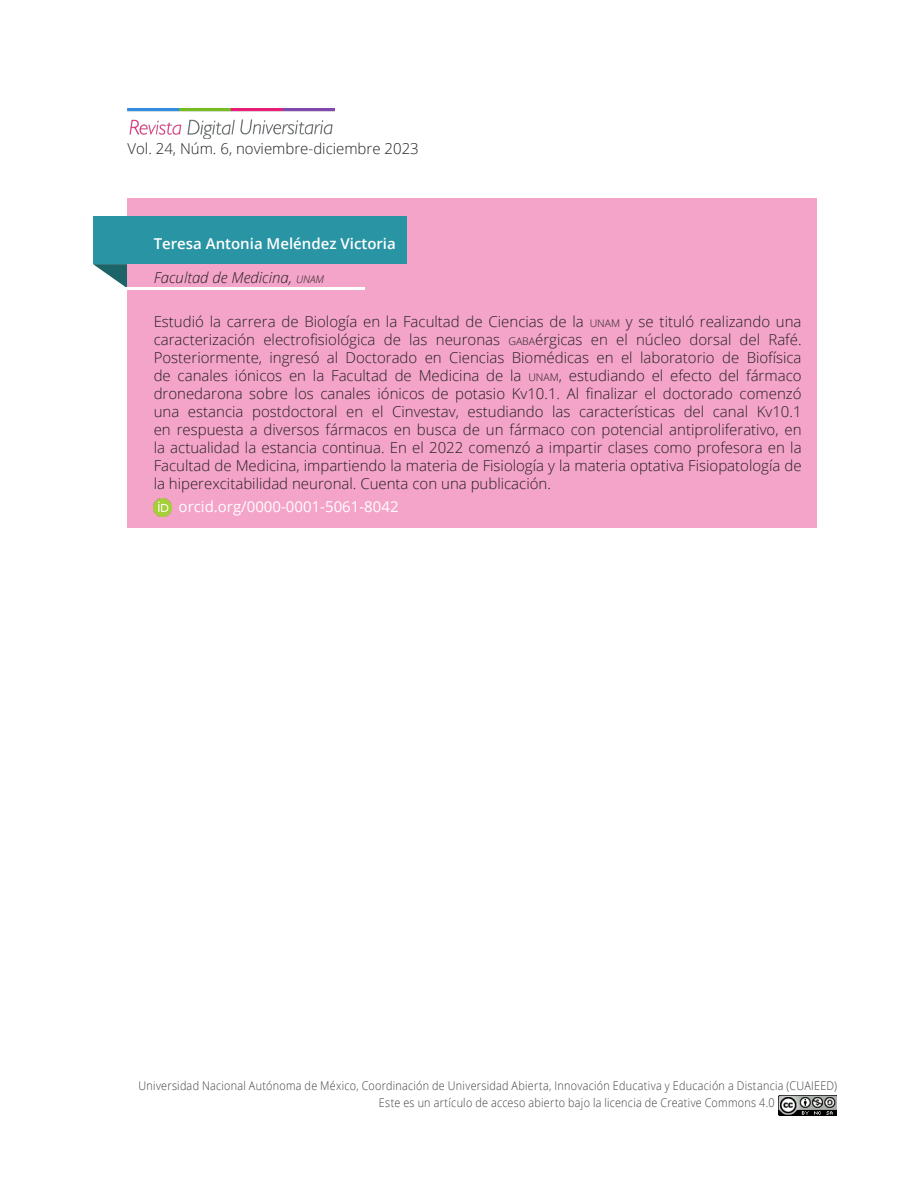
<style>
.page{position:relative;width:918px;height:1188px;background:#fff}
.page>*{position:absolute;margin:0;border:0;box-sizing:border-box;transform-origin:0 0}
.autor_Info2{font:300 15px/18px "Open Sans";color:#231f20;text-align:justify}
.autor_info{font:600 15px "Open Sans";color:#fff}
.autor_Info2-2{font:15px "Open Sans";color:#fff}
.autor_Info2-3{font:italic 300 15px "Open Sans";color:#231f20}
.t1{font:300 12px/17px "Open Sans";letter-spacing:.025em;color:#3e3e3f;scale:.9 1}
.s1{font-size:10.5px}
</style>
<div class="page">
<img style="left:128px;top:108px;width:207px;height:30px">
<img style="left:778px;top:1096px;width:59px;height:20px">
<div style="left:127px;top:198px;width:690px;height:330px;background:#f4a4c9"></div>
<div style="left:93px;top:217px;width:314px;height:47px;background:#2994a4"></div>
<svg style="left:93px;top:264px;width:34px;height:24px"></svg>
<hr style="left:126px;top:287px;width:239px;height:3px;background:#fff">
<img style="left:154px;top:499px;width:18px;height:18px">
<p class="autor_Info2" style="left:128px;top:139px;width:293px">Vol. 24, Núm. 6, noviembre-diciembre 2023</p>
<p class="autor_info" style="left:154px;top:233px;width:244px">Teresa Antonia Meléndez Victoria</p>
<p class="autor_Info2-3" style="left:154px;top:267px;width:172px">Facultad de Medicina, <span class="s1">UNAM</span></p>
<p class="autor_Info2" style="left:154px;top:313px;width:649px">Estudió la carrera de Biología en la Facultad de Ciencias de la <span class="s1">UNAM</span> y se tituló realizando una caracterización electrofisiológica de las neuronas <span class="s1">GABA</span>érgicas en el núcleo dorsal del Rafé.<br>Posteriormente, ingresó al Doctorado en Ciencias Biomédicas en el laboratorio de Biofísica de canales iónicos en la Facultad de Medicina de la <span class="s1">UNAM</span>, estudiando el efecto del fármaco dronedarona sobre los canales iónicos de potasio Kv10.1. Al finalizar el doctorado comenzó una estancia postdoctoral en el Cinvestav, estudiando las características del canal Kv10.1 en respuesta a diversos fármacos en busca de un fármaco con potencial antiproliferativo, en la actualidad la estancia continua. En el 2022 comenzó a impartir clases como profesora en la Facultad de Medicina, impartiendo la materia de Fisiología y la materia optativa Fisiopatología de la hiperexcitabilidad neuronal. Cuenta con una publicación.</p>
<p class="autor_Info2-2" style="left:179px;top:496px;width:221px">orcid.org/0000-0001-5061-8042</p>
<p class="t1" style="left:379px;top:1077px;width:511px;text-indent:-240px">Universidad Nacional Autónoma de México, Coordinación de Universidad Abierta, Innovación Educativa y Educación a Distancia (CUAIEED)<br>Este es un artículo de acceso abierto bajo la licencia de Creative Commons 4.0</p>
</div>
